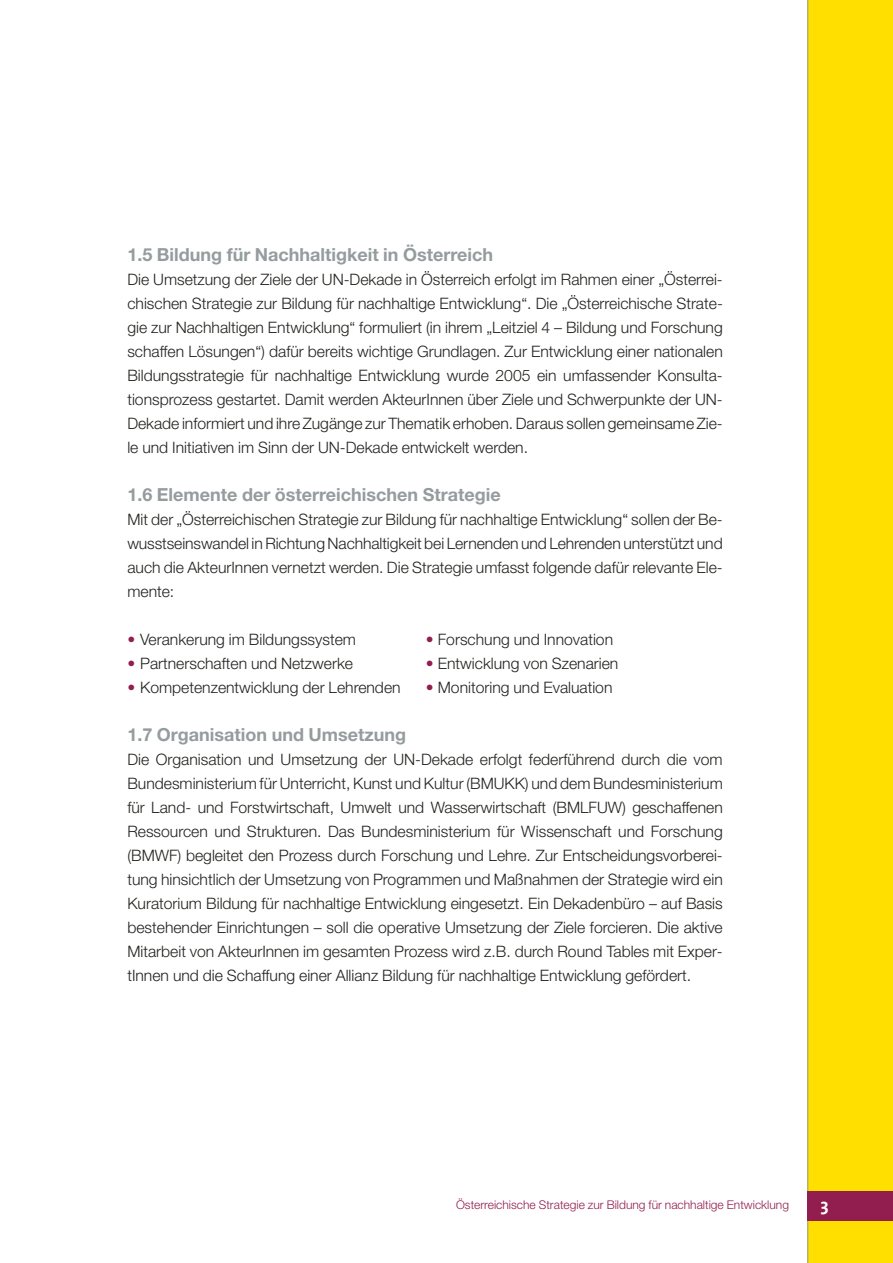
<style>
.page{position:relative;width:893px;height:1263px;background:#fff}
.page>*{position:absolute;margin:0;border:0;box-sizing:border-box;transform-origin:0 0}
.t1{font:700 18px "Helvetica Neue LT Std";color:#949c9d}
.t2{font:700 18px "The Sans";color:#fff}
.t3{font:300 15.75px/24px "Helvetica Neue LT Std";color:#20231e;text-align:justify}
.t4{font:300 12px "Helvetica Neue LT Std";color:#921e4f}
.s1{color:#921e4f}
</style>
<div class="page">
<div style="left:808px;top:0;width:85px;height:1263px;background:#fedf00"></div>
<hr style="left:807px;top:0;width:1px;height:1263px;background:#949c9d">
<div style="left:808px;top:1191px;width:85px;height:29px;background:#921e4f"></div>
<p class="t1" style="left:127px;top:249px;width:367px">1.5 Bildung für Nachhaltigkeit in Österreich</p>
<p class="t3" style="left:127px;top:270px;width:597px">Die Umsetzung der Ziele der UN-Dekade in Österreich erfolgt im Rahmen einer „Österrei&shy;chischen Strategie zur Bildung für nachhaltige Entwicklung“. Die „Österreichische Strate&shy;gie zur Nachhaltigen Entwicklung“ formuliert (in ihrem „Leitziel 4 – Bildung und Forschung schaffen Lösungen“) dafür bereits wichtige Grundlagen. Zur Entwicklung einer nationalen Bildungsstrategie für nachhaltige Entwicklung wurde 2005 ein umfassender Konsulta&shy;tionsprozess gestartet. Damit werden AkteurInnen über Ziele und Schwerpunkte der UN-Dekade informiert und ihre Zugänge zur Thematik erhoben. Daraus sollen gemeinsame Zie&shy;le und Initiativen im Sinn der UN-Dekade entwickelt werden.</p>
<p class="t1" style="left:127px;top:489px;width:375px">1.6 Elemente der österreichischen Strategie</p>
<p class="t3" style="left:127px;top:510px;width:597px">Mit der „Österreichischen Strategie zur Bildung für nachhaltige Entwicklung“ sollen der Be&shy;wusstseinswandel in Richtung Nachhaltigkeit bei Lernenden und Lehrenden unterstützt und auch die AkteurInnen vernetzt werden. Die Strategie umfasst folgende dafür relevante Ele&shy;mente:</p>
<p class="t3" style="left:127px;top:630px;width:230px"><span class="s1">•</span> Verankerung im Bildungssystem</p>
<p class="t3" style="left:426px;top:630px;width:189px"><span class="s1">•</span> Forschung und Innovation</p>
<p class="t3" style="left:127px;top:654px;width:227px"><span class="s1">•</span> Partnerschaften und Netzwerke</p>
<p class="t3" style="left:426px;top:654px;width:194px"><span class="s1">•</span> Entwicklung von Szenarien</p>
<p class="t3" style="left:127px;top:678px;width:275px"><span class="s1">•</span> Kompetenzentwicklung der Lehrenden</p>
<p class="t3" style="left:426px;top:678px;width:188px"><span class="s1">•</span> Monitoring und Evaluation</p>
<p class="t1" style="left:127px;top:729px;width:280px">1.7 Organisation und Umsetzung</p>
<p class="t3" style="left:127px;top:750px;width:597px">Die Organisation und Umsetzung der UN-Dekade erfolgt federführend durch die vom Bundesministerium für Unterricht, Kunst und Kultur (BMUKK) und dem Bundesministerium für Land- und Forstwirtschaft, Umwelt und Wasserwirtschaft (BMLFUW) geschaffenen Ressourcen und Strukturen. Das Bundesministerium für Wissenschaft und Forschung (BMWF) begleitet den Prozess durch Forschung und Lehre. Zur Entscheidungsvorberei&shy;tung hinsichtlich der Umsetzung von Programmen und Maßnahmen der Strategie wird ein Kuratorium Bildung für nachhaltige Entwicklung eingesetzt. Ein Dekadenbüro – auf Basis bestehender Einrichtungen – soll die operative Umsetzung der Ziele forcieren. Die aktive Mitarbeit von AkteurInnen im gesamten Prozess wird z.B. durch Round Tables mit Exper&shy;tInnen und die Schaffung einer Allianz Bildung für nachhaltige Entwicklung gefördert.</p>
<p class="t4" style="left:456px;top:1201px;width:334px">Österreichische Strategie zur Bildung für nachhaltige Entwicklung</p>
<p class="t2" style="left:820px;top:1195px;width:10px">3</p>
</div>
